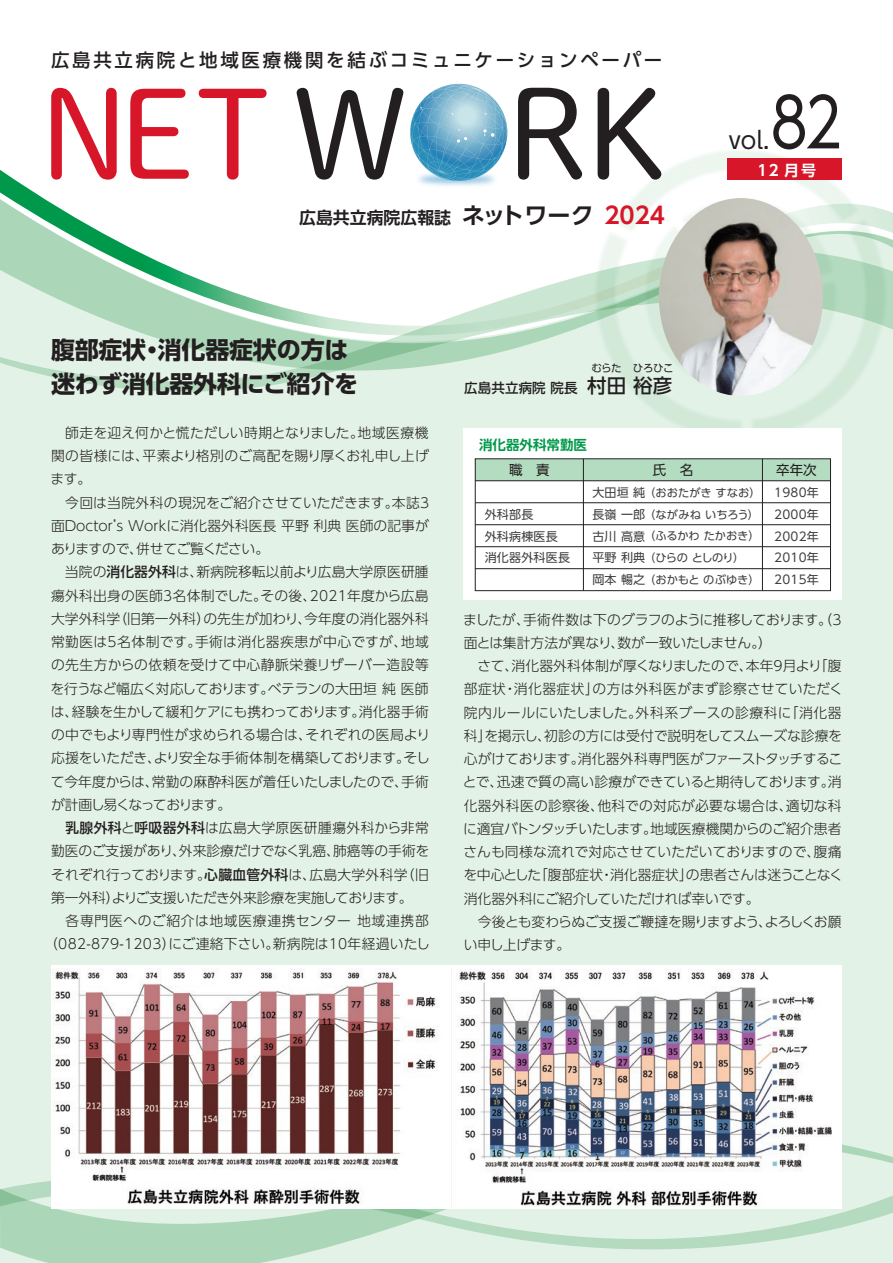
<style>
.page{position:relative;width:893px;height:1263px;background:#fff}
.page>*{position:absolute;margin:0;border:0;box-sizing:border-box;transform-origin:0 0}
.t1{font:67.5px "UD Shin Go Pro";color:#231f20;scale:.85 1}
.t2{font:700 24px/34.5px "UD Shin Go Pro";letter-spacing:-.01em;color:#231f20}
.t3{font:23.25px "UD Shin Go Pro";color:#231f20}
.t4{font:500 18.45px "UD Shin Go Pro";letter-spacing:.15em;color:#231f20}
.t5{font:700 16.95px "UD Shin Go Pro De";color:#231f20}
.t6{font:700 15px "UD Shin Go Pro De";color:#fff}
.t7{font:300 13.8px/23.2px "UD Shin Go Pro";color:#231f20}
.t8{font:300 13.8px "UD Shin Go Pro";letter-spacing:.025em;color:#231f20}
.t9{font:300 13.8px "UD Shin Go Pro";letter-spacing:-.04em;color:#231f20}
.t10{font:300 13.8px "UD Shin Go Pro";letter-spacing:.05em;color:#231f20}
.t11{font:500 13.5px "UD Shin Go Pro";letter-spacing:.01em;color:#231f20}
.t12{font:13.5px "UD Shin Go Pro";color:#231f20}
.t13{font:700 13.5px "UD Shin Go Pro De";color:#00984a}
.t14{font:12px/21.8px "UD Shin Go Pro";letter-spacing:.02em;color:#3e3e3f;text-align:justify}
.t15{font:11.25px/21.8px "UD Shin Go Pro";letter-spacing:-.01em;color:#3e3e3f}
.t16{font:10.5px "UD Shin Go Pro";letter-spacing:-.04em;color:#231f20}
.s1{font-size:22.95px}
.s2{font-size:22.95px;color:#d71729}
.s3{font-size:19.5px}
.s4{font-weight:500}
.s5{font-size:12px}
</style>
<div class="page">
<div style="left:0;top:398px;width:893px;height:734px;background:#e3f2e7"></div>
<svg style="left:0;top:170px;width:543px;height:228px"></svg>
<svg style="left:0;top:249px;width:543px;height:143px"></svg>
<svg style="left:0;top:1132px;width:893px;height:131px;background:#d5ebdb"></svg>
<svg style="left:0;top:1176px;width:893px;height:73px;background:#c8e4d0"></svg>
<img style="left:543px;top:96px;width:350px;height:397px">
<div style="left:464px;top:428px;width:378px;height:172px;background:#fff"></div>
<div style="left:475px;top:459px;width:355px;height:22px;background:#b3dcc0"></div>
<div style="left:51px;top:966px;width:791px;height:243px;background:#fff"></div>
<img style="left:366px;top:188px;width:181px;height:48px">
<div style="left:728px;top:158px;width:114px;height:22px;background:#d71729"></div>
<svg style="left:51px;top:88px;width:66px;height:92px"></svg>
<svg style="left:130px;top:89px;width:59px;height:90px"></svg>
<svg style="left:199px;top:89px;width:68px;height:91px"></svg>
<svg style="left:297px;top:84px;width:285px;height:104px"></svg>
<svg style="left:598px;top:88px;width:63px;height:92px"></svg>
<img style="left:659px;top:198px;width:164px;height:198px">
<img style="left:52px;top:969px;width:385px;height:235px">
<img style="left:458px;top:969px;width:374px;height:237px">
<div style="left:475px;top:458px;width:356px;height:133px;border:1px solid #231f20"></div>
<hr style="left:475px;top:568px;width:355px;height:1px;background:#231f20">
<hr style="left:475px;top:546px;width:355px;height:1px;background:#231f20">
<hr style="left:475px;top:524px;width:355px;height:1px;background:#231f20">
<hr style="left:475px;top:502px;width:355px;height:1px;background:#231f20">
<hr style="left:475px;top:480px;width:355px;height:1px;background:#231f20">
<hr style="left:762px;top:459px;width:1px;height:132px;background:#231f20">
<hr style="left:583px;top:459px;width:1px;height:132px;background:#231f20">
<h3 class="t4" style="left:51px;top:45px;width:613px">広島共立病院と地域医療機関を結ぶコミュニケーションペーパー</h3>
<p class="t5" style="left:299px;top:204px;width:367px">広島共立病院広報誌 <span class="s1">ネットワーク</span> <span class="s2">2024</span></p>
<h2 class="t2" style="left:51px;top:332px;width:309px">腹部症状・消化器症状の方は迷わず消化器外科にご紹介を</h2>
<p class="t16" style="left:591px;top:360px;width:84px">むらた ひろひこ</p>
<p class="t11" style="left:464px;top:377px;width:210px">広島共立病院 院長 <span class="s3">村田 裕彦</span></p>
<h1 class="t1" style="left:770px;top:68px;width:86px">82</h1>
<p class="t6" style="left:757px;top:158px;width:60px">12 月号</p>
<h3 class="t3" style="left:729px;top:121px;width:42px">vol.</h3>
<p class="t7" style="left:51px;top:420px;width:382px;text-indent:15px">師走を迎え何かと慌ただしい時期となりました。地域医療機関の皆様には、平素より格別のご高配を賜り厚くお礼申し上げます。<br>　今回は当院外科の現況をご紹介させていただきます。本誌３面Doctor’s Workに消化器外科医長 平野 利典 医師の記事がありますので、併せてご覧ください。<br>　当院の<span class="s4">消化器外科</span>は、新病院移転以前より広島大学原医研腫瘍外科出身の医師3名体制でした。その後、2021年度から広島大学外科学（旧第一外科）の先生が加わり、今年度の消化器外科常勤医は5名体制です。手術は消化器疾患が中心ですが、地域の先生方からの依頼を受けて中心静脈栄養リザーバー造設等を行うなど幅広く対応しております。ベテランの大田垣 純 医師は、経験を生かして緩和ケアにも携わっております。消化器手術の中でもより専門性が求められる場合は、それぞれの医局より応援をいただき、より安全な手術体制を構築しております。そして今年度からは、常勤の麻酔科医が着任いたしましたので、手術が計画し易くなっております。</p>
<p class="t8" style="left:65px;top:817px;width:365px"><span class="s4">乳腺外科</span>と<span class="s4">呼吸器外科</span>は広島大学原医研腫瘍外科から非常</p>
<p class="t7" style="left:51px;top:839px;width:380px">勤医のご支援があり、外来診療だけでなく乳癌、肺癌等の手術を</p>
<p class="t7" style="left:51px;top:862px;width:379px">それぞれ行っております。<span class="s4">心臓血管外科</span>は、広島大学外科学（旧</p>
<p class="t9" style="left:51px;top:886px;width:363px">第一外科）よりご支援いただき外来診療を実施しております。</p>
<p class="t10" style="left:51px;top:910px;width:379px">　各専門医へのご紹介は地域医療連携センター 地域連携部</p>
<p class="t8" style="left:44px;top:933px;width:387px">（082-879-1203）にご連絡下さい。新病院は10年経過いたし</p>
<p class="t13" style="left:479px;top:434px;width:109px">消化器外科常勤医</p>
<p class="t12" style="left:653px;top:459px;width:42px">氏　名</p>
<p class="t15" style="left:592px;top:481px;width:170px"><span class="s5">大田垣 純</span> （おおたがき すなお）<span class="s5">長嶺 一郎</span> （ながみね いちろう）<span class="s5">古川 高意</span> （ふるかわ たかおき）<span class="s5">平野 利典</span> （ひらの としのり）<br><span class="s5">岡本 暢之</span> （おかもと のぶゆき）</p>
<p class="t14" style="left:774px;top:481px;width:46px">1980年2000年2002年2010年2015年</p>
<p class="t12" style="left:509px;top:459px;width:42px">職　責</p>
<p class="t12" style="left:776px;top:459px;width:42px">卒年次</p>
<p class="t14" style="left:485px;top:503px;width:87px;text-align:left">外科部長<br>外科病棟医長消化器外科医長</p>
<p class="t7" style="left:463px;top:607px;width:382px">ましたが、手術件数は下のグラフのように推移しております。（3面とは集計方法が異なり、数が一致いたしません。）<br>　さて、消化器外科体制が厚くなりましたので、本年9月より「腹部症状・消化器症状」の方は外科医がまず診察させていただく院内ルールにいたしました。外科系ブースの診療科に「消化器科」を掲示し、初診の方には受付で説明をしてスムーズな診療を心がけております。消化器外科専門医がファーストタッチすることで、迅速で質の高い診療ができていると期待しております。消化器外科医の診察後、他科での対応が必要な場合は、適切な科に適宜バトンタッチいたします。地域医療機関からのご紹介患者さんも同様な流れで対応させていただいておりますので、腹痛を中心とした「腹部症状・消化器症状」の患者さんは迷うことなく消化器外科にご紹介していただければ幸いです。<br>　今後とも変わらぬご支援ご鞭撻を賜りますよう、よろしくお願い申し上げます。</p>
</div>
